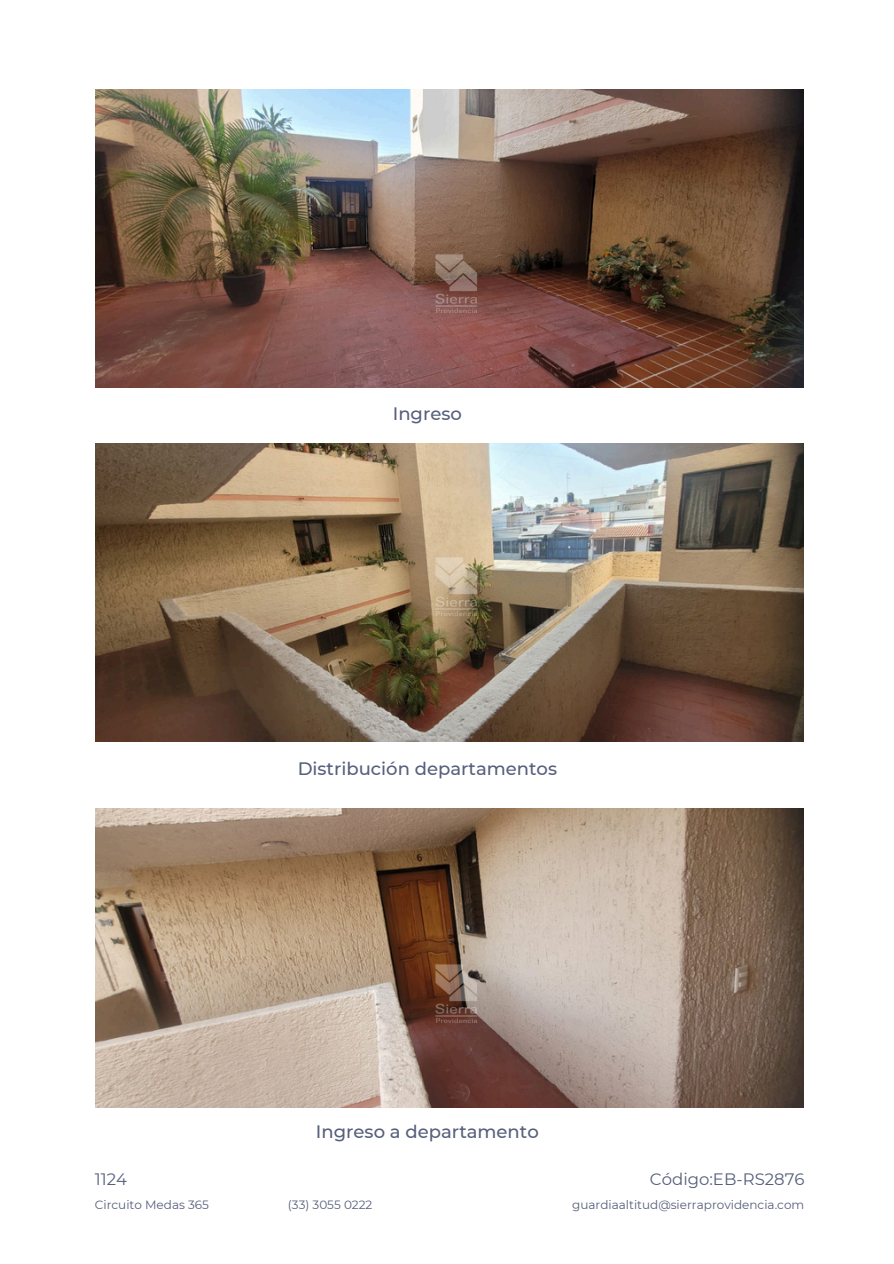
<style>
.page{position:relative;width:894px;height:1264px;background:#fff}
.page>*{position:absolute;margin:0;border:0;box-sizing:border-box;transform-origin:0 0}
.t1{font:500 18px "Montserrat";color:#565f7c}
.t2{font:16.5px "Montserrat";color:#565f7c}
.t3{font:12px "Montserrat";color:#565f7c}
</style>
<div class="page">
<img style="left:95px;top:89px;width:708px;height:298px">
<img style="left:95px;top:443px;width:708px;height:298px">
<img style="left:95px;top:809px;width:708px;height:298px">
<img style="left:427px;top:248px;width:54px;height:72px">
<img style="left:427px;top:550px;width:54px;height:72px">
<img style="left:427px;top:957px;width:54px;height:72px">
<h1 class="t1" style="left:392px;top:403px;width:71px">Ingreso</h1>
<p class="t1" style="left:297px;top:757px;width:261px">Distribución departamentos</p>
<p class="t1" style="left:316px;top:1120px;width:224px">Ingreso a departamento</p>
<p class="t2" style="left:95px;top:1169px;width:34px">1124</p>
<p class="t2" style="left:649px;top:1169px;width:156px">Código:EB-RS2876</p>
<h1 class="t3" style="left:95px;top:1197px;width:116px">Circuito Medas 365</h1>
<p class="t3" style="left:288px;top:1197px;width:86px">(33) 3055 0222</p>
<p class="t3" style="left:572px;top:1197px;width:233px">guardiaaltitud@sierraprovidencia.com</p>
</div>
